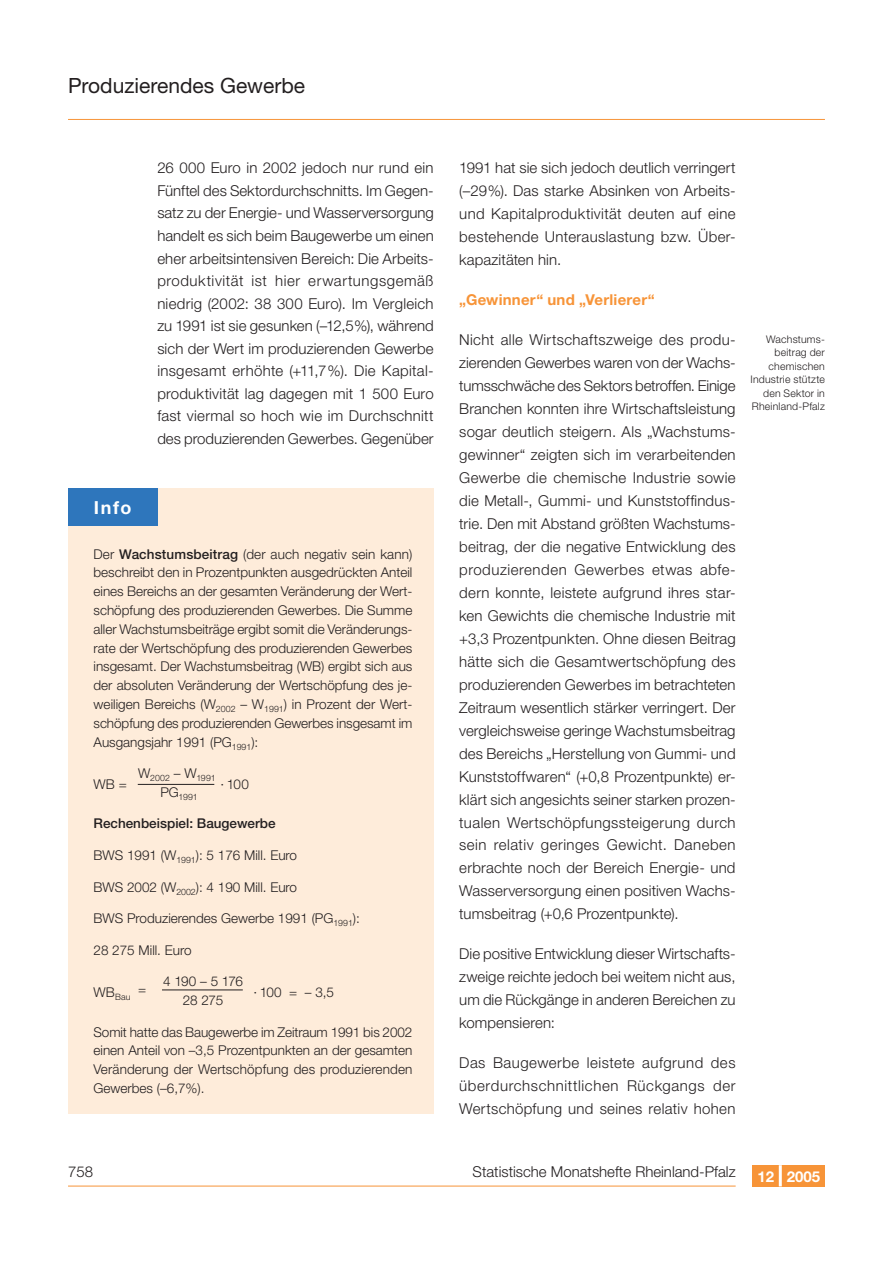
<style>
.page{position:relative;width:893px;height:1263px;background:#fff}
.page>*{position:absolute;margin:0;border:0;box-sizing:border-box;transform-origin:0 0}
.t1{font:21px "Helvetica Neue LT";color:#231f20}
.t2{font:700 18px "Helvetica Neue LT";color:#fff}
.t3{font:300 15px/23px "Helvetica Neue LT";letter-spacing:.005em;color:#231f20;text-align:justify}
.t4{font:700 15px "Helvetica Neue LT";letter-spacing:.015em;color:#f79438}
.t5{font:700 15px "Helvetica Neue LT";color:#fff}
.t6{font:300 13.5px/18.8px "Helvetica Neue LT";color:#231f20;text-align:justify}
.t7{font:500 13.5px "Helvetica Neue LT";color:#231f20}
.t8{font:300 10.5px/13.5px "Helvetica Neue LT";letter-spacing:.02em;color:#231f20;text-align:right}
.t9{font:300 8.7px "Helvetica Neue LT";letter-spacing:.01em;color:#231f20}
.s1{font-weight:500}
</style>
<div class="page">
<hr style="left:68px;top:119px;width:757px;height:1px;background:#f79438">
<div style="left:753px;top:1165px;width:72px;height:21px;background:#f79438"></div>
<hr style="left:779px;top:1165px;width:3px;height:21px;background:#fff">
<hr style="left:68px;top:1186px;width:668px;height:1px;background:#f79438">
<div style="left:68px;top:488px;width:366px;height:626px;background:#feecda"></div>
<div style="left:68px;top:488px;width:89px;height:38px;background:#2e76bc"></div>
<hr style="left:138px;top:784px;width:76px;height:1px;background:#231f20">
<hr style="left:162px;top:989px;width:81px;height:1px;background:#231f20">
<h1 class="t1" style="left:68px;top:73px;width:239px">Produzierendes Gewerbe</h1>
<p class="t3" style="left:157px;top:156px;width:278px;line-height:22.5px">26 000 Euro in 2002 jedoch nur rund ein Fünftel des Sektordurchschnitts. Im Gegen&shy;satz zu der Energie- und Wasserversorgung handelt es sich beim Baugewerbe um einen eher arbeitsintensiven Bereich: Die Arbeits&shy;produktivität ist hier erwartungsgemäß niedrig (2002: 38 300 Euro). Im Vergleich zu 1991 ist sie gesunken (–12,5%), während sich der Wert im produzierenden Gewerbe insgesamt erhöhte (+11,7%). Die Kapital&shy;produktivität lag dagegen mit 1 500 Euro fast viermal so hoch wie im Durchschnitt des produzierenden Gewerbes. Gegenüber</p>
<p class="t3" style="left:459px;top:156px;width:278px">1991 hat sie sich jedoch deutlich verringert (–29%). Das starke Absinken von Arbeits&shy;und Kapitalproduktivität deuten auf eine bestehende Unterauslastung bzw. Über&shy;kapazitäten hin.</p>
<p class="t4" style="left:459px;top:291px;width:197px">„Gewinner“ und „Verlierer“</p>
<p class="t3" style="left:459px;top:328px;width:278px">Nicht alle Wirtschaftszweige des produ&shy;zierenden Gewerbes waren von der Wachs&shy;tumsschwäche des Sektors betroffen. Einige Branchen konnten ihre Wirtschaftsleistung sogar deutlich steigern. Als „Wachstums&shy;gewinner“ zeigten sich im verarbeitenden Gewerbe die chemische Industrie sowie die Metall-, Gummi- und Kunststoffindus&shy;trie. Den mit Abstand größten Wachstums&shy;beitrag, der die negative Entwicklung des produzierenden Gewerbes etwas abfe&shy;dern konnte, leistete aufgrund ihres star&shy;ken Gewichts die chemische Industrie mit +3,3 Prozentpunkten. Ohne diesen Beitrag hätte sich die Gesamtwertschöpfung des produzierenden Gewerbes im betrachteten Zeitraum wesentlich stärker verringert. Der vergleichsweise geringe Wachstumsbeitrag des Bereichs „Herstellung von Gummi- und Kunststoffwaren“ (+0,8 Prozentpunkte) er&shy;klärt sich angesichts seiner starken prozen&shy;tualen Wertschöpfungssteigerung durch sein relativ geringes Gewicht. Daneben erbrachte noch der Bereich Energie- und Wasserversorgung einen positiven Wachs&shy;tumsbeitrag (+0,6 Prozentpunkte).</p>
<p class="t3" style="left:459px;top:942px;width:278px">Die positive Entwicklung dieser Wirtschafts&shy;zweige reichte jedoch bei weitem nicht aus, um die Rückgänge in anderen Bereichen zu kompensieren:</p>
<p class="t3" style="left:459px;top:1051px;width:278px">Das Baugewerbe leistete aufgrund des überdurchschnittlichen Rückgangs der Wertschöpfung und seines relativ hohen</p>
<p class="t2" style="left:94px;top:497px;width:39px">Info</p>
<p class="t6" style="left:94px;top:544px;width:320px">Der <span class="s1">Wachstumsbeitrag</span> (der auch negativ sein kann) beschreibt den in Prozentpunkten ausgedrückten Anteil eines Bereichs an der gesamten Veränderung der Wert&shy;schöpfung des produzierenden Gewerbes. Die Summe aller Wachstumsbeiträge ergibt somit die Veränderungs&shy;rate der Wertschöpfung des produzierenden Gewerbes insgesamt. Der Wachstumsbeitrag (WB) ergibt sich aus der absoluten Veränderung der Wertschöpfung des je&shy;weiligen Bereichs (W<sub>2002</sub> – W<sub>1991</sub>) in Prozent der Wert&shy;schöpfung des produzierenden Gewerbes insgesamt im Ausgangsjahr 1991 (PG<sub>1991</sub>):</p>
<p class="t6" style="left:94px;top:774px;width:35px">WB =</p>
<p class="t9" style="left:138px;top:773px;width:79px"><sup>W</sup>2002 <sup>–</sup> <sup>W</sup>1991</p>
<p class="t6" style="left:221px;top:774px;width:30px">· 100</p>
<p class="t9" style="left:160px;top:791px;width:39px"><sup>PG</sup>1991</p>
<p class="t7" style="left:94px;top:815px;width:184px">Rechenbeispiel: Baugewerbe</p>
<p class="t6" style="left:94px;top:845px;width:205px">BWS 1991 (W<sub>1991</sub>): 5 176 Mill. Euro</p>
<p class="t6" style="left:94px;top:877px;width:205px">BWS 2002 (W<sub>2002</sub>): 4 190 Mill. Euro</p>
<p class="t6" style="left:94px;top:909px;width:268px">BWS Produzierendes Gewerbe 1991 (PG<sub>1991</sub>):</p>
<p class="t6" style="left:94px;top:940px;width:100px">28 275 Mill. Euro</p>
<p class="t6" style="left:94px;top:982px;width:54px">WB<sub>Bau</sub> =</p>
<p class="t6" style="left:163px;top:972px;width:81px">4 190 – 5 176</p>
<p class="t6" style="left:253px;top:982px;width:82px">· 100 = – 3,5</p>
<p class="t6" style="left:183px;top:990px;width:42px">28 275</p>
<p class="t6" style="left:94px;top:1022px;width:320px">Somit hatte das Baugewerbe im Zeitraum 1991 bis 2002 einen Anteil von –3,5 Prozentpunkten an der gesamten Veränderung der Wertschöpfung des produzierenden Gewerbes (–6,7%).</p>
<p class="t8" style="left:751px;top:332px;width:76px">Wachstums&shy;beitrag der chemischen<br>Industrie stützte den Sektor in<br>Rheinland-Pfalz</p>
<p class="t3" style="left:68px;top:1160px;width:27px">758</p>
<p class="t3" style="left:473px;top:1160px;width:265px">Statistische Monatshefte Rheinland-Pfalz</p>
<p class="t5" style="left:757px;top:1167px;width:64px">12 2005</p>
</div>
